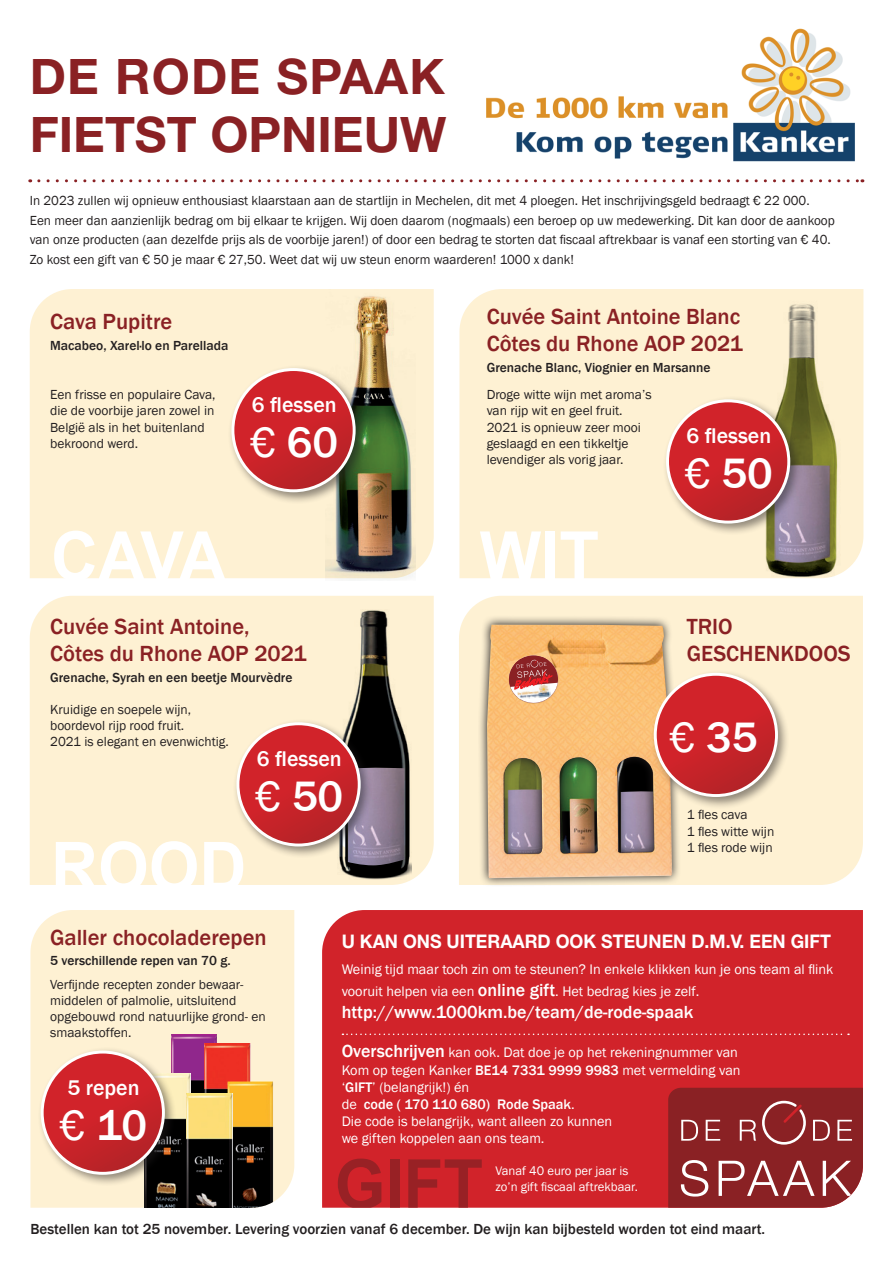
<style>
.page{position:relative;width:893px;height:1263px;background:#fff}
.page>*{position:absolute;margin:0;border:0;box-sizing:border-box;transform-origin:0 0}
.t1{font:700 68.55px "Arial";color:#fff;scale:.95 1}
.t2{font:700 68.55px "Arial";color:#8a2124;scale:.95 1}
.t3{font:700 49.05px/58.8px "Helvetica Neue LT Std";color:#8a2124}
.t4{font:500 43.8px "Franklin Gothic";color:#fff}
.t5{font:500 22.5px/27px "Franklin Gothic";color:#8a2124}
.t6{font:500 21.9px "Franklin Gothic";color:#fff}
.t7{font:700 18.75px "Helvetica Neue LT Std";color:#fff;scale:.95 1}
.t8{font:500 18px "Franklin Gothic";color:#fff}
.t9{font:500 15px "Franklin Gothic";color:#231f20}
.t10{font:14.25px/17.1px "Franklin Gothic";color:#fff}
.t11{font:13.5px/16.2px "Franklin Gothic";color:#231f20}
.t12{font:500 13.5px "Franklin Gothic";color:#231f20}
.t13{font:12.75px/15.3px "Franklin Gothic";color:#fff}
.s1{font-weight:400}
.s2{font-weight:500;font-size:18px}
.s3{font-weight:500}
</style>
<div class="page">
<div style="left:30px;top:289px;width:404px;height:289px;background:#fef1d3"></div>
<div style="left:30px;top:910px;width:264px;height:298px;background:#fef1d3"></div>
<img style="left:171px;top:1035px;width:46px;height:58px">
<img style="left:204px;top:1043px;width:46px;height:50px">
<img style="left:145px;top:1073px;width:45px;height:135px">
<img style="left:228px;top:1081px;width:45px;height:127px">
<img style="left:187px;top:1093px;width:45px;height:115px">
<div style="left:30px;top:596px;width:404px;height:289px;background:#fef1d3"></div>
<div style="left:459px;top:596px;width:404px;height:289px;background:#fef1d3"></div>
<div style="left:459px;top:289px;width:278px;height:289px;background:#fef1d3"></div>
<div style="left:322px;top:910px;width:541px;height:298px;background:#d1232a"></div>
<svg style="left:668px;top:1088px;width:195px;height:120px;background:#983a3d"></svg>
<img style="left:326px;top:289px;width:89px;height:290px">
<img style="left:737px;top:289px;width:126px;height:289px">
<img style="left:337px;top:609px;width:74px;height:270px">
<img style="left:348px;top:768px;width:56px;height:97px">
<svg style="left:478px;top:615px;width:203px;height:270px;background:#ddd1b8"></svg>
<img style="left:487px;top:625px;width:185px;height:253px">
<svg style="left:508px;top:654px;width:52px;height:51px;background:#cb826c"></svg>
<img style="left:486px;top:28px;width:369px;height:134px">
<div style="left:37px;top:1046px;width:140px;height:141px;background:#231f20;opacity:.5"></div>
<svg style="left:42px;top:1052px;width:121px;height:121px;background:#cc2a30"></svg>
<div style="left:41px;top:1050px;width:124px;height:125px;border:3px solid #fff;border-radius:50%"></div>
<div style="left:227px;top:364px;width:141px;height:140px;background:#231f20;opacity:.5"></div>
<svg style="left:233px;top:369px;width:121px;height:122px;background:#cc2b31"></svg>
<div style="left:231px;top:368px;width:125px;height:124px;border:3px solid #fff;border-radius:50%"></div>
<div style="left:662px;top:395px;width:140px;height:141px;background:#231f20;opacity:.5"></div>
<svg style="left:667px;top:401px;width:122px;height:121px;background:#cc2b31"></svg>
<div style="left:666px;top:399px;width:124px;height:125px;border:3px solid #fff;border-radius:50%"></div>
<div style="left:232px;top:718px;width:141px;height:141px;background:#231f20;opacity:.5"></div>
<svg style="left:238px;top:724px;width:121px;height:121px;background:#cc2a30"></svg>
<div style="left:236px;top:722px;width:125px;height:124px;border:3px solid #fff;border-radius:50%"></div>
<svg style="left:39px;top:179px;width:824px;height:3px"></svg>
<svg style="left:342px;top:1033px;width:507px;height:2px"></svg>
<div style="left:650px;top:669px;width:140px;height:140px;background:#231f20;opacity:.5"></div>
<svg style="left:655px;top:674px;width:121px;height:121px;background:#cc2930"></svg>
<div style="left:654px;top:673px;width:124px;height:124px;border:3px solid #fff;border-radius:50%"></div>
<h2 class="t3" style="left:30px;top:46px;width:418px">DE RODE SPAAK<br>FIETST OPNIEUW</h2>
<p class="t11" style="left:30px;top:192px;width:807px;line-height:19.5px">In 2023 zullen wij opnieuw enthousiast klaarstaan aan de startlijn in Mechelen, dit met 4 ploegen. Het inschrijvingsgeld bedraagt € 22 000.<br>Een meer dan aanzienlijk bedrag om bij elkaar te krijgen. Wij doen daarom (nogmaals) een beroep op uw medewerking. Dit kan door de aankoop van onze producten (aan dezelfde prijs als de voorbije jaren!) of door een bedrag te storten dat fiscaal aftrekbaar is vanaf een storting van € 40.<br>Zo kost een gift van € 50 je maar € 27,50. Weet dat wij uw steun enorm waarderen! 1000 x dank!</p>
<h3 class="t5" style="left:50px;top:309px;width:124px">Cava Pupitre</h3>
<p class="t12" style="left:50px;top:337px;width:180px">Macabeo, Xarel·lo en Parellada</p>
<p class="t11" style="left:50px;top:387px;width:167px">Een frisse en populaire Cava, die de voorbije jaren zowel in<br>België als in het buitenland bekroond werd.</p>
<h3 class="t6" style="left:252px;top:391px;width:86px">6 flessen</h3>
<h3 class="t4" style="left:250px;top:415px;width:89px"><span class="s1">€</span> 60</h3>
<h1 class="t1" style="left:51px;top:511px;width:186px">CAVA</h1>
<h3 class="t5" style="left:50px;top:613px;width:258px">Cuvée Saint Antoine,<br>Côtes du Rhone AOP 2021</h3>
<p class="t12" style="left:50px;top:669px;width:244px">Grenache, Syrah en een beetje Mourvèdre</p>
<p class="t11" style="left:50px;top:702px;width:180px">Kruidige en soepele wijn, boordevol rijp rood fruit.<br>2021 is elegant en evenwichtig.</p>
<h1 class="t1" style="left:51px;top:822px;width:207px">ROOD</h1>
<h3 class="t6" style="left:257px;top:745px;width:86px">6 flessen</h3>
<h3 class="t4" style="left:255px;top:770px;width:89px"><span class="s1">€</span> 50</h3>
<h3 class="t5" style="left:487px;top:303px;width:258px">Cuvée Saint Antoine Blanc<br>Côtes du Rhone AOP 2021</h3>
<p class="t12" style="left:487px;top:359px;width:225px">Grenache Blanc, Viognier en Marsanne</p>
<p class="t11" style="left:487px;top:387px;width:166px">Droge witte wijn met aroma’s van rijp wit en geel fruit.<br>2021 is opnieuw zeer mooi geslaagd en een tikkeltje levendiger als vorig jaar.</p>
<h3 class="t6" style="left:687px;top:422px;width:86px">6 flessen</h3>
<h3 class="t4" style="left:685px;top:447px;width:89px"><span class="s1">€</span> 50</h3>
<h1 class="t1" style="left:480px;top:511px;width:127px">WIT</h1>
<h3 class="t5" style="left:687px;top:613px;width:165px">TRIO<br>GESCHENKDOOS</h3>
<h3 class="t4" style="left:670px;top:710px;width:89px"><span class="s1">€</span> 35</h3>
<p class="t11" style="left:687px;top:807px;width:89px">1 fles cava<br>1 fles witte wijn<br>1 fles rode wijn</p>
<h3 class="t5" style="left:50px;top:924px;width:218px">Galler chocoladerepen</h3>
<p class="t12" style="left:50px;top:952px;width:182px">5 verschillende repen van 70 g.</p>
<p class="t11" style="left:50px;top:976px;width:217px">Verfijnde recepten zonder bewaar&shy;middelen of palmolie, uitsluitend opgebouwd rond natuurlijke grond- en smaakstoffen.</p>
<h3 class="t6" style="left:68px;top:1074px;width:74px">5 repen</h3>
<h3 class="t4" style="left:60px;top:1098px;width:89px"><span class="s1">€</span> 10</h3>
<h3 class="t7" style="left:342px;top:930px;width:516px">U KAN ONS UITERAARD OOK STEUNEN D.M.V. EEN GIFT</h3>
<p class="t10" style="left:342px;top:959px;width:493px;line-height:21.6px">Weinig tijd maar toch zin om te steunen? In enkele klikken kun je ons team al flink vooruit helpen via een <span class="s2">online gift</span>. Het bedrag kies je zelf.</p>
<h3 class="t8" style="left:342px;top:1000px;width:353px">http://www.1000km.be/team/de-rode-spaak</h3>
<p class="t10" style="left:342px;top:1044px;width:400px"><span class="s2">Overschrijven</span> kan ook. Dat doe je op het rekeningnummer van Kom op tegen Kanker <span class="s3">BE14 7331 9999 9983</span> met vermelding van ‘<span class="s3">GIFT</span>’ (belangrijk!) én<br>de <span class="s3">code ( 170 110 680) Rode Spaak</span>.<br>Die code is belangrijk, want alleen zo kunnen<br>we giften koppelen aan ons team.</p>
<p class="t13" style="left:495px;top:1164px;width:144px">Vanaf 40 euro per jaar is zo’n gift fiscaal aftrekbaar.</p>
<h1 class="t2" style="left:335px;top:1139px;width:158px">GIFT</h1>
<p class="t9" style="left:30px;top:1219px;width:736px">Bestellen kan tot 25 november. Levering voorzien vanaf 6 december. De wijn kan bijbesteld worden tot eind maart.</p>
</div>
